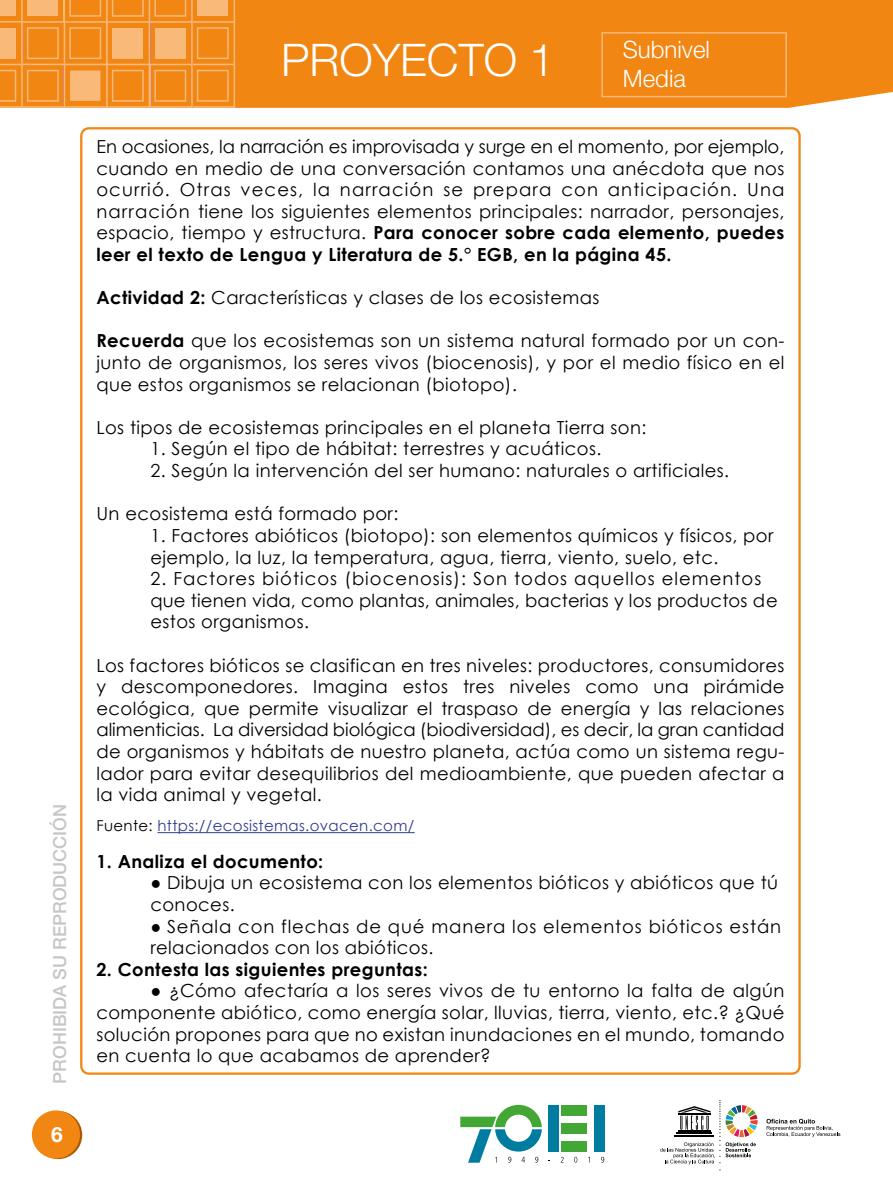
<style>
.page{position:relative;width:893px;height:1191px;background:#fff}
.page>*{position:absolute;margin:0;border:0;box-sizing:border-box;transform-origin:0 0}
.t1{font:300 45px "Helvetica Neue LT Std";color:#fff}
.t2{font:300 24px/28.8px "Helvetica Neue LT Std";color:#fff}
.t3{font:700 21px "Helvetica Neue LT Std";color:#fff}
.t4{font:18px/21.6px "Century Gothic";letter-spacing:.02em;color:#000;text-align:justify}
.t5{font:18px/21.6px "Century Gothic";letter-spacing:.05em;color:#000}
.t6{font:700 18px "Century Gothic";letter-spacing:.02em;color:#000}
.t7{font:500 18px "Helvetica Neue LT Std";color:#c6c6c6}
.t8{font:15px "Century Gothic";letter-spacing:.02em;color:#323b90}
.s1{font-weight:700}
.s2{color:#000}
</style>
<div class="page">
<div style="left:594px;top:1104px;width:10px;height:47px;background:#007ca1"></div>
<div style="left:548px;top:1104px;width:11px;height:47px;background:#007ca1"></div>
<div style="left:561px;top:1104px;width:25px;height:11px;background:#43a735"></div>
<div style="left:561px;top:1122px;width:25px;height:11px;background:#43a735"></div>
<div style="left:561px;top:1141px;width:25px;height:10px;background:#43a735"></div>
<svg style="left:460px;top:1104px;width:82px;height:58px"></svg>
<svg style="left:574px;top:1156px;width:3px;height:6px"></svg>
<svg style="left:601px;top:1156px;width:3px;height:6px"></svg>
<svg style="left:34px;top:1111px;width:48px;height:48px"></svg>
<div style="left:32px;top:1110px;width:48px;height:48px;background:#f18613;border-radius:50%"></div>
<svg style="left:660px;top:1100px;width:98px;height:70px"></svg>
<svg style="left:766px;top:1118px;width:74px;height:19px"></svg>
<div style="left:235px;top:0;width:658px;height:108px;background:#f18613"></div>
<svg style="left:0;top:0;width:235px;height:108px"></svg>
<svg style="left:601px;top:32px;width:186px;height:65px"></svg>
<hr style="left:157px;top:832px;width:258px;height:1px;background:#323b90">
<p class="t7" style="left:49px;top:1083px;width:281px;rotate:-90deg">PROHIBIDA SU REPRODUCCIÓN</p>
<p class="t3" style="left:51px;top:1121px;width:13px">6</p>
<h1 class="t1" style="left:281px;top:33px;width:275px">PROYECTO 1</h1>
<h2 class="t2" style="left:623px;top:35px;width:89px">Subnivel<br>Media</h2>
<p class="t4" style="left:96px;top:135px;width:690px">En ocasiones, la narración es improvisada y surge en el momento, por ejemplo, cuando en medio de una conversación contamos una anécdota que nos ocurrió. Otras veces, la narración se prepara con anticipación. Una narración tiene los siguientes elementos principales: narrador, personajes, espacio, tiempo y estructura. <span class="s1">Para conocer sobre cada elemento, puedes leer el texto de Lengua y Literatura de 5.° EGB, en la página 45.</span></p>
<p class="t4" style="left:96px;top:287px;width:505px"><span class="s1">Actividad 2:</span> Características y clases de los ecosistemas</p>
<p class="t4" style="left:96px;top:330px;width:689px"><span class="s1">Recuerda</span> que los ecosistemas son un sistema natural formado por un con&shy;junto de organismos, los seres vivos (biocenosis), y por el medio físico en el que estos organismos se relacionan (biotopo).</p>
<p class="t4" style="left:96px;top:416px;width:552px">Los tipos de ecosistemas principales en el planeta Tierra son:</p>
<p class="t4" style="left:150px;top:438px;width:452px">1. Según el tipo de hábitat: terrestres y acuáticos.</p>
<p class="t4" style="left:150px;top:459px;width:580px">2. Según la intervención del ser humano: naturales o artificiales.</p>
<p class="t4" style="left:96px;top:503px;width:303px">Un ecosistema está formado por:</p>
<p class="t4" style="left:150px;top:524px;width:625px">1. Factores abióticos (biotopo): son elementos químicos y físicos, por ejemplo, la luz, la temperatura, agua, tierra, viento, suelo, etc.</p>
<p class="t4" style="left:150px;top:567px;width:629px;text-align:left">2. Factores bióticos (biocenosis): Son todos aquellos elementos que tienen vida, como plantas, animales, bacterias y los productos de estos organismos.</p>
<p class="t4" style="left:96px;top:654px;width:690px">Los factores bióticos se clasifican en tres niveles: productores, consumidores y descomponedores. Imagina estos tres niveles como una pirámide ecológica, que permite visualizar el traspaso de energía y las relaciones alimenticias. La diversidad biológica (biodiversidad), es decir, la gran cantidad de organismos y hábitats de nuestro planeta, actúa como un sistema regu&shy;lador para evitar desequilibrios del medioambiente, que pueden afectar a la vida animal y vegetal.</p>
<p class="t8" style="left:96px;top:815px;width:319px"><span class="s2">Fuente:</span> https://ecosistemas.ovacen.com/</p>
<p class="t6" style="left:96px;top:847px;width:228px">1. Analiza el documento:</p>
<p class="t4" style="left:150px;top:872px;width:629px">● Dibuja un ecosistema con los elementos bióticos y abióticos que tú conoces.</p>
<p class="t5" style="left:150px;top:915px;width:632px">● Señala con flechas de qué manera los elementos bióticos están relacionados con los abióticos.</p>
<p class="t6" style="left:96px;top:955px;width:333px">2. Contesta las siguientes preguntas:</p>
<p class="t4" style="left:96px;top:980px;width:690px;text-indent:54px">● ¿Cómo afectaría a los seres vivos de tu entorno la falta de algún componente abiótico, como energía solar, lluvias, tierra, viento, etc.? ¿Qué solución propones para que no existan inundaciones en el mundo, tomando en cuenta lo que acabamos de aprender?</p>
</div>
